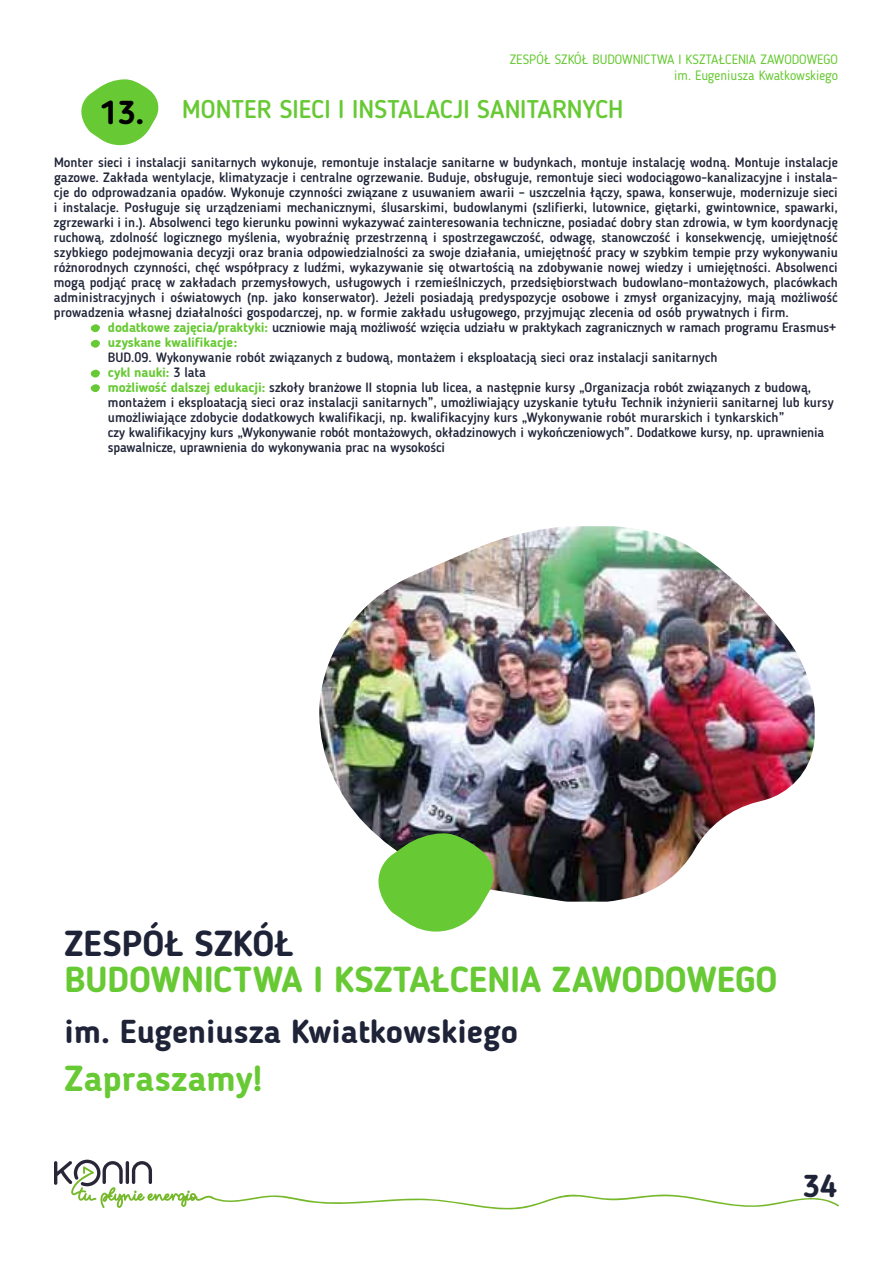
<style>
.page{position:relative;width:893px;height:1263px;background:#fff}
.page>*{position:absolute;margin:0;border:0;box-sizing:border-box;transform-origin:0 0}
.t1{font:700 36px "Blogger Sans";color:#67c933}
.t2{font:700 36px "Blogger Sans";color:#1e2338}
.t3{font:700 33px "Blogger Sans";color:#1e2338}
.t4{font:700 31.5px "Blogger Sans";color:#1e2338}
.t5{font:500 25.5px "Blogger Sans";color:#67c933}
.t6{font:500 13.5px/15px "Blogger Sans";color:#1f2438}
.t7{font:13.5px/16.2px "Blogger Sans";color:#67c933;text-align:right}
.t8{font:700 13.5px "Blogger Sans";letter-spacing:-.01em;color:#67c933}
.s1{font-weight:700;font-size:33px;color:#000}
.s2{font-weight:700;color:#67c933}
</style>
<div class="page">
<svg style="left:54px;top:1159px;width:785px;height:51px"></svg>
<svg style="left:81px;top:79px;width:78px;height:66px"></svg>
<svg style="left:91px;top:324px;width:9px;height:8px"></svg>
<svg style="left:91px;top:340px;width:9px;height:8px"></svg>
<svg style="left:91px;top:370px;width:9px;height:8px"></svg>
<svg style="left:91px;top:384px;width:9px;height:8px"></svg>
<img style="left:319px;top:526px;width:496px;height:376px">
<svg style="left:377px;top:833px;width:117px;height:99px"></svg>
<p class="t7" style="left:510px;top:51px;width:330px">ZESPÓŁ SZKÓŁ BUDOWNICTWA I KSZTAŁCENIA ZAWODOWEGO im. Eugeniusza Kwatkowskiego</p>
<h3 class="t5" style="left:100px;top:94px;width:525px"><span class="s1">13.</span> MONTER SIECI I INSTALACJI SANITARNYCH</h3>
<p class="t6" style="left:54px;top:154px;width:785px">Monter sieci i instalacji sanitarnych wykonuje, remontuje instalacje sanitarne w budynkach, montuje instalację wodną. Montuje instalacje</p>
<p class="t6" style="left:54px;top:169px;width:785px">gazowe. Zakłada wentylacje, klimatyzacje i centralne ogrzewanie. Buduje, obsługuje, remontuje sieci wodociągowo-kanalizacyjne i instala-</p>
<p class="t6" style="left:54px;top:184px;width:785px">cje do odprowadzania opadów. Wykonuje czynności związane z usuwaniem awarii – uszczelnia łączy, spawa, konserwuje, modernizuje sieci</p>
<p class="t6" style="left:54px;top:199px;width:785px">i instalacje. Posługuje się urządzeniami mechanicznymi, ślusarskimi, budowlanymi (szlifierki, lutownice, giętarki, gwintownice, spawarki,</p>
<p class="t6" style="left:54px;top:214px;width:786px">zgrzewarki i in.). Absolwenci tego kierunku powinni wykazywać zainteresowania techniczne, posiadać dobry stan zdrowia, w tym koordynację</p>
<p class="t6" style="left:54px;top:229px;width:785px">ruchową, zdolność logicznego myślenia, wyobraźnię przestrzenną i spostrzegawczość, odwagę, stanowczość i konsekwencję, umiejętność</p>
<p class="t6" style="left:54px;top:244px;width:785px">szybkiego podejmowania decyzji oraz brania odpowiedzialności za swoje działania, umiejętność pracy w szybkim tempie przy wykonywaniu</p>
<p class="t6" style="left:54px;top:259px;width:785px">różnorodnych czynności, chęć współpracy z ludźmi, wykazywanie się otwartością na zdobywanie nowej wiedzy i umiejętności. Absolwenci</p>
<p class="t6" style="left:54px;top:274px;width:785px">mogą podjąć pracę w zakładach przemysłowych, usługowych i rzemieślniczych, przedsiębiorstwach budowlano-montażowych, placówkach</p>
<p class="t6" style="left:54px;top:289px;width:785px">administracyjnych i oświatowych (np. jako konserwator). Jeżeli posiadają predyspozycje osobowe i zmysł organizacyjny, mają możliwość</p>
<p class="t6" style="left:54px;top:304px;width:736px">prowadzenia własnej działalności gospodarczej, np. w formie zakładu usługowego, przyjmując zlecenia od osób prywatnych i firm.</p>
<p class="t6" style="left:108px;top:319px;width:730px"><span class="s2">dodatkowe zajęcia/praktyki:</span> uczniowie mają możliwość wzięcia udziału w praktykach zagranicznych w ramach programu Erasmus+</p>
<p class="t8" style="left:108px;top:334px;width:131px">uzyskane kwalifikacje:</p>
<p class="t6" style="left:108px;top:349px;width:727px">BUD.09. Wykonywanie robót związanych z budową, montażem i eksploatacją sieci oraz instalacji sanitarnych<br><span class="s2">cykl nauki:</span> 3 lata<br><span class="s2">możliwość dalszej edukacji:</span> szkoły branżowe II stopnia lub licea, a następnie kursy „Organizacja robót związanych z budową, montażem i eksploatacją sieci oraz instalacji sanitarnych”, umożliwiający uzyskanie tytułu Technik inżynierii sanitarnej lub kursy umożliwiające zdobycie dodatkowych kwalifikacji, np. kwalifikacyjny kurs „Wykonywanie robót murarskich i tynkarskich”<br>czy kwalifikacyjny kurs „Wykonywanie robót montażowych, okładzinowych i wykończeniowych”. Dodatkowe kursy, np. uprawnienia spawalnicze, uprawnienia do wykonywania prac na wysokości</p>
<h1 class="t2" style="left:65px;top:922px;width:231px">ZESPÓŁ SZKÓŁ</h1>
<h1 class="t1" style="left:65px;top:958px;width:714px">BUDOWNICTWA I KSZTAŁCENIA ZAWODOWEGO</h1>
<h2 class="t3" style="left:65px;top:1012px;width:455px">im. Eugeniusza Kwiatkowskiego</h2>
<h1 class="t1" style="left:65px;top:1057px;width:199px">Zapraszamy!</h1>
<h3 class="t4" style="left:803px;top:1167px;width:36px">34</h3>
</div>
